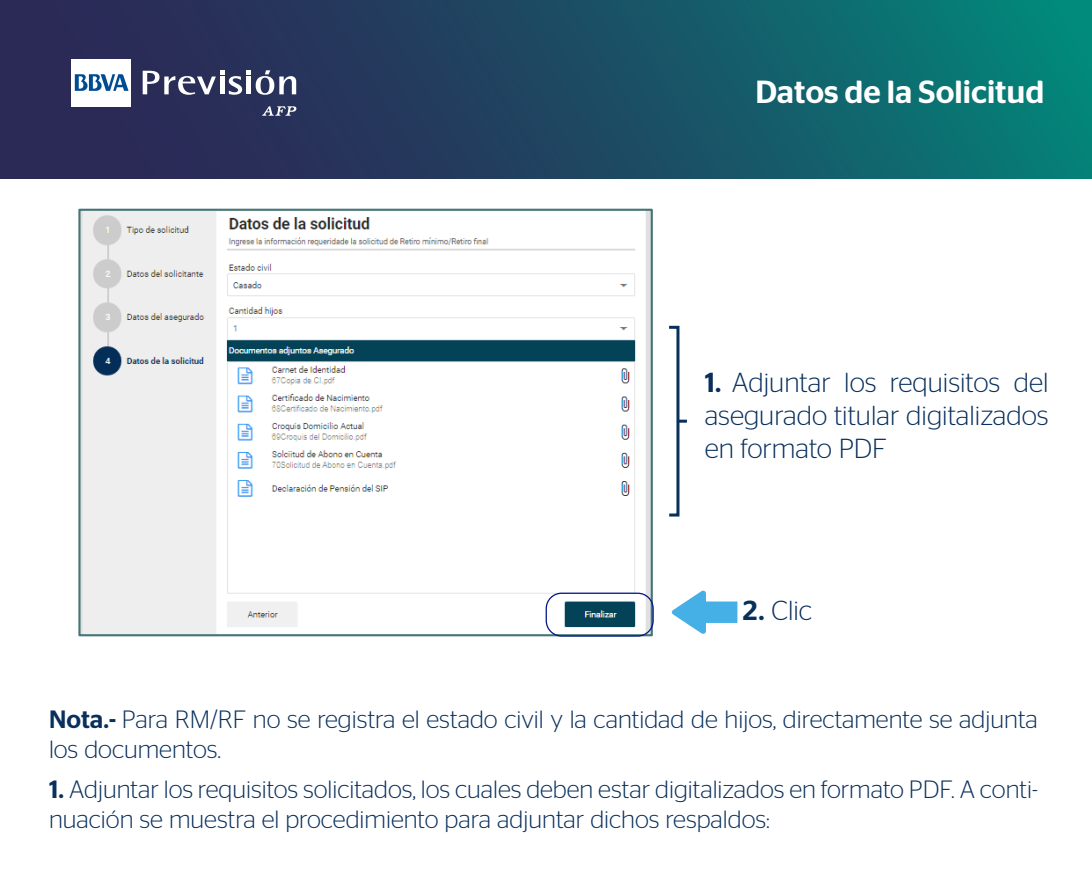
<style>
.page{position:relative;width:1092px;height:881px;background:#fff}
.page>*{position:absolute;margin:0;border:0;box-sizing:border-box;transform-origin:0 0}
.t1{font:500 32px "Stag Sans";color:#fff}
.t2{font:300 27.5px/33px "Stag Sans";color:#09305c;text-align:justify}
.t3{font:300 25px/30px "Stag Sans";color:#09305c}
.s1{font-weight:500}
</style>
<div class="page">
<div style="left:0;top:0;width:1091px;height:178px;background:linear-gradient(to right,#321c52,#067e76)"></div>
<div style="left:72px;top:59px;width:59px;height:47px;background:#fff"></div>
<svg style="left:262px;top:106px;width:34px;height:10px"></svg>
<svg style="left:143px;top:70px;width:153px;height:25px"></svg>
<svg style="left:75px;top:74px;width:53px;height:17px"></svg>
<img style="left:81px;top:212px;width:569px;height:421px">
<div style="left:78px;top:209px;width:575px;height:427px;border:2px solid #477576"></div>
<svg style="left:671px;top:590px;width:66px;height:43px"></svg>
<div style="left:545px;top:592px;width:108px;height:44px;border:1px solid #001689;border-radius:15px"></div>
<div style="left:667px;top:326px;width:12px;height:190px;border:3px solid #09305c"></div>
<svg style="left:678px;top:419px;width:9px;height:3px"></svg>
<p class="t1" style="left:755px;top:74px;width:290px">Datos de la Solicitud</p>
<p class="t2" style="left:704px;top:365px;width:345px"><span class="s1">1.</span> Adjuntar los requisitos del asegurado titular digitalizados en formato PDF</p>
<p class="t2" style="left:743px;top:593px;width:71px"><span class="s1">2.</span> Clic</p>
<p class="t3" style="left:49px;top:703px;width:990px"><span class="s1">Nota.-</span> Para RM/RF no se registra el estado civil y la cantidad de hijos, directamente se adjunta los documentos.</p>
<p class="t3" style="left:49px;top:773px;width:990px"><span class="s1">1.</span> Adjuntar los requisitos solicitados, los cuales deben estar digitalizados en formato PDF. A conti&shy;nuación se muestra el procedimiento para adjuntar dichos respaldos:</p>
</div>
